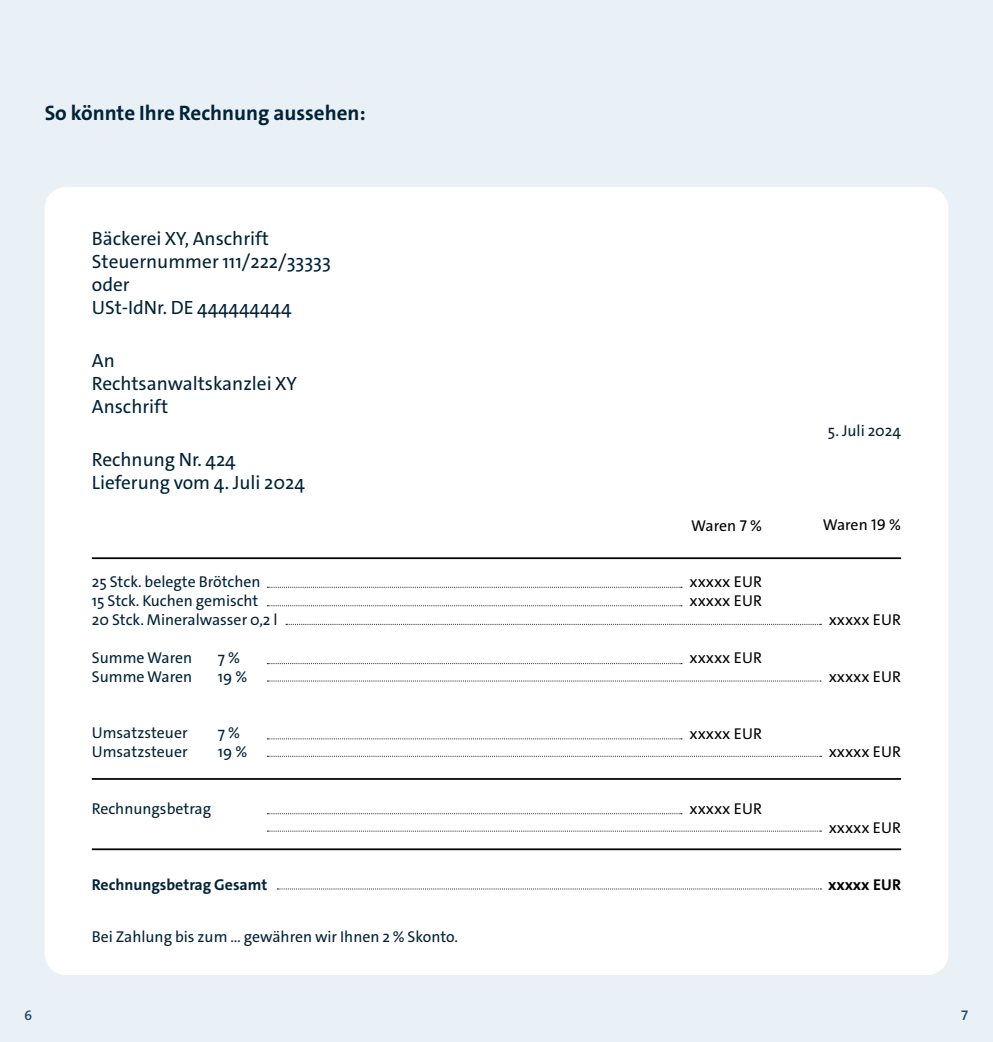
<style>
.page{position:relative;width:993px;height:1042px;background:#fff}
.page>*{position:absolute;margin:0;border:0;box-sizing:border-box;transform-origin:0 0}
.t1{font:700 21px "The Sans C4 s";color:#002338}
.t2{font:19.25px/23.1px "The Sans C4 s";color:#002338}
.t3{font:15.75px/18.9px "The Sans C4 s";color:#002338}
.t4{font:15.75px/18.9px "The Sans C4 s";color:#000}
.t5{font:700 15.75px "The Sans C4 s";color:#002338}
.t6{font:700 15.75px "The Sans C4 s";color:#000}
.t7{font:600 14px "The Sans C4 s";color:#1a4e65}
</style>
<div class="page">
<div style="left:0;top:0;width:992px;height:1042px;background:#eaf1f6"></div>
<div style="left:45px;top:187px;width:902px;height:788px;background:#fff;border-radius:21px"></div>
<svg style="left:286px;top:624px;width:535px;height:1px"></svg>
<svg style="left:267px;top:605px;width:414px;height:1px"></svg>
<svg style="left:267px;top:663px;width:414px;height:1px"></svg>
<svg style="left:267px;top:680px;width:553px;height:1px"></svg>
<svg style="left:267px;top:738px;width:414px;height:1px"></svg>
<svg style="left:267px;top:813px;width:414px;height:1px"></svg>
<svg style="left:267px;top:756px;width:554px;height:1px"></svg>
<svg style="left:267px;top:830px;width:554px;height:1px"></svg>
<svg style="left:277px;top:888px;width:544px;height:1px"></svg>
<svg style="left:267px;top:587px;width:414px;height:1px"></svg>
<hr style="left:92px;top:557px;width:808px;height:2px;background:#000">
<hr style="left:92px;top:778px;width:808px;height:2px;background:#000">
<hr style="left:92px;top:848px;width:808px;height:2px;background:#000">
<h1 class="t1" style="left:45px;top:99px;width:322px">So könnte Ihre Rechnung aussehen:</h1>
<p class="t2" style="left:92px;top:227px;width:241px">Bäckerei XY, Anschrift<br>Steuernummer 111/222/33333 oder<br>USt-IdNr. DE 444444444</p>
<p class="t2" style="left:92px;top:349px;width:206px">An<br>Rechtsanwaltskanzlei XY<br>Anschrift</p>
<p class="t2" style="left:92px;top:448px;width:214px">Rechnung Nr. 424<br>Lieferung vom 4. Juli 2024</p>
<p class="t3" style="left:92px;top:572px;width:187px">25 Stck. belegte Brötchen<br>15 Stck. Kuchen gemischt<br>20 Stck. Mineralwasser 0,2 l</p>
<p class="t3" style="left:92px;top:648px;width:102px">Summe Waren</p>
<p class="t3" style="left:218px;top:648px;width:23px">7 %</p>
<p class="t3" style="left:92px;top:667px;width:102px">Summe Waren</p>
<p class="t3" style="left:218px;top:667px;width:31px">19 %</p>
<p class="t3" style="left:92px;top:724px;width:97px">Umsatzsteuer</p>
<p class="t3" style="left:218px;top:724px;width:23px">7 %</p>
<p class="t3" style="left:92px;top:743px;width:97px">Umsatzsteuer</p>
<p class="t3" style="left:218px;top:743px;width:31px">19 %</p>
<p class="t3" style="left:92px;top:799px;width:121px">Rechnungsbetrag</p>
<p class="t5" style="left:92px;top:874px;width:177px">Rechnungsbetrag Gesamt</p>
<p class="t3" style="left:92px;top:927px;width:367px">Bei Zahlung bis zum … gewähren wir Ihnen 2 % Skonto.</p>
<p class="t4" style="left:691px;top:516px;width:72px">Waren 7 %</p>
<p class="t4" style="left:689px;top:573px;width:74px">xxxxx EUR xxxxx EUR</p>
<p class="t4" style="left:689px;top:648px;width:74px">xxxxx EUR</p>
<p class="t4" style="left:689px;top:724px;width:74px">xxxxx EUR</p>
<p class="t4" style="left:689px;top:799px;width:74px">xxxxx EUR</p>
<p class="t3" style="left:827px;top:421px;width:75px">5. Juli 2024</p>
<p class="t4" style="left:822px;top:516px;width:80px">Waren 19 %</p>
<p class="t4" style="left:828px;top:610px;width:74px">xxxxx EUR</p>
<p class="t4" style="left:828px;top:667px;width:74px">xxxxx EUR</p>
<p class="t4" style="left:828px;top:742px;width:74px">xxxxx EUR</p>
<p class="t4" style="left:828px;top:818px;width:74px">xxxxx EUR</p>
<p class="t6" style="left:827px;top:874px;width:75px">xxxxx EUR</p>
<p class="t7" style="left:24px;top:1006px;width:9px">6</p>
<p class="t7" style="left:960px;top:1006px;width:9px">7</p>
</div>
